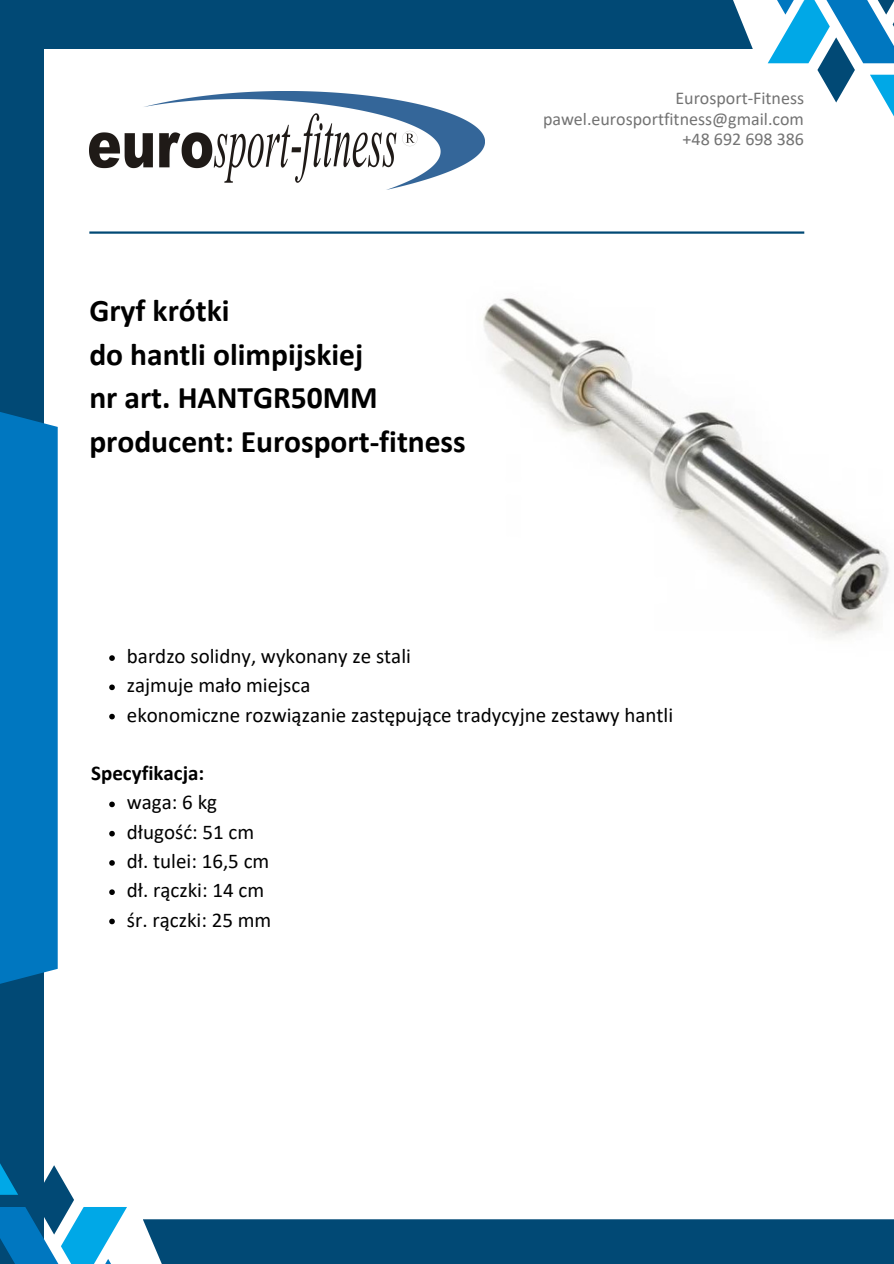
<style>
.page{position:relative;width:894px;height:1264px;background:#fff}
.page>*{position:absolute;margin:0;border:0;box-sizing:border-box;transform-origin:0 0}
.t1{font:700 31.5px "Calibri";color:#000}
.t2{font:21px "Calibri";color:#000}
.t3{font:700 21px "Calibri";color:#000}
.t4{font:18px "Calibri";color:#737373}
</style>
<div class="page">
<svg style="left:767px;top:0;width:126px;height:115px"></svg>
<div style="left:0;top:40px;width:44px;height:1223px;background:#014975"></div>
<svg style="left:0;top:1163px;width:127px;height:100px"></svg>
<hr style="left:89px;top:231px;width:715px;height:3px;background:#014975">
<div style="left:0;top:0;width:752px;height:49px;background:#014975"></div>
<div style="left:143px;top:1219px;width:750px;height:44px;background:#014975"></div>
<div style="left:0;top:404px;width:58px;height:587px;background:#0077c0"></div>
<img style="left:89px;top:91px;width:395px;height:98px">
<img style="left:483px;top:298px;width:406px;height:340px">
<svg style="left:109px;top:655px;width:6px;height:6px"></svg>
<svg style="left:109px;top:684px;width:6px;height:6px"></svg>
<svg style="left:109px;top:713px;width:6px;height:6px"></svg>
<svg style="left:109px;top:801px;width:6px;height:6px"></svg>
<svg style="left:109px;top:830px;width:6px;height:6px"></svg>
<svg style="left:109px;top:860px;width:6px;height:5px"></svg>
<svg style="left:109px;top:889px;width:6px;height:6px"></svg>
<svg style="left:109px;top:918px;width:6px;height:6px"></svg>
<p class="t1" style="left:89px;top:297px;width:142px">Gryf krótki</p>
<p class="t1" style="left:89px;top:341px;width:275px">do hantli olimpijskiej</p>
<p class="t1" style="left:89px;top:385px;width:290px">nr art. HANTGR50MM</p>
<p class="t1" style="left:89px;top:428px;width:378px">producent: Eurosport-fitness</p>
<p class="t4" style="left:675px;top:91px;width:130px">Eurosport-Fitness</p>
<p class="t4" style="left:543px;top:111px;width:262px">pawel.eurosportfitness@gmail.com</p>
<p class="t4" style="left:682px;top:132px;width:123px">+48 692 698 386</p>
<p class="t2" style="left:127px;top:647px;width:285px">bardzo solidny, wykonany ze stali</p>
<p class="t2" style="left:127px;top:676px;width:185px">zajmuje mało miejsca</p>
<p class="t2" style="left:127px;top:706px;width:547px">ekonomiczne rozwiązanie zastępujące tradycyjne zestawy hantli</p>
<p class="t3" style="left:91px;top:764px;width:114px">Specyfikacja:</p>
<p class="t2" style="left:127px;top:793px;width:92px">waga: 6 kg</p>
<p class="t2" style="left:127px;top:823px;width:129px">długość: 51 cm</p>
<p class="t2" style="left:127px;top:852px;width:144px">dł. tulei: 16,5 cm</p>
<p class="t2" style="left:127px;top:881px;width:139px">dł. rączki: 14 cm</p>
<p class="t2" style="left:127px;top:910px;width:146px">śr. rączki: 25 mm</p>
</div>
